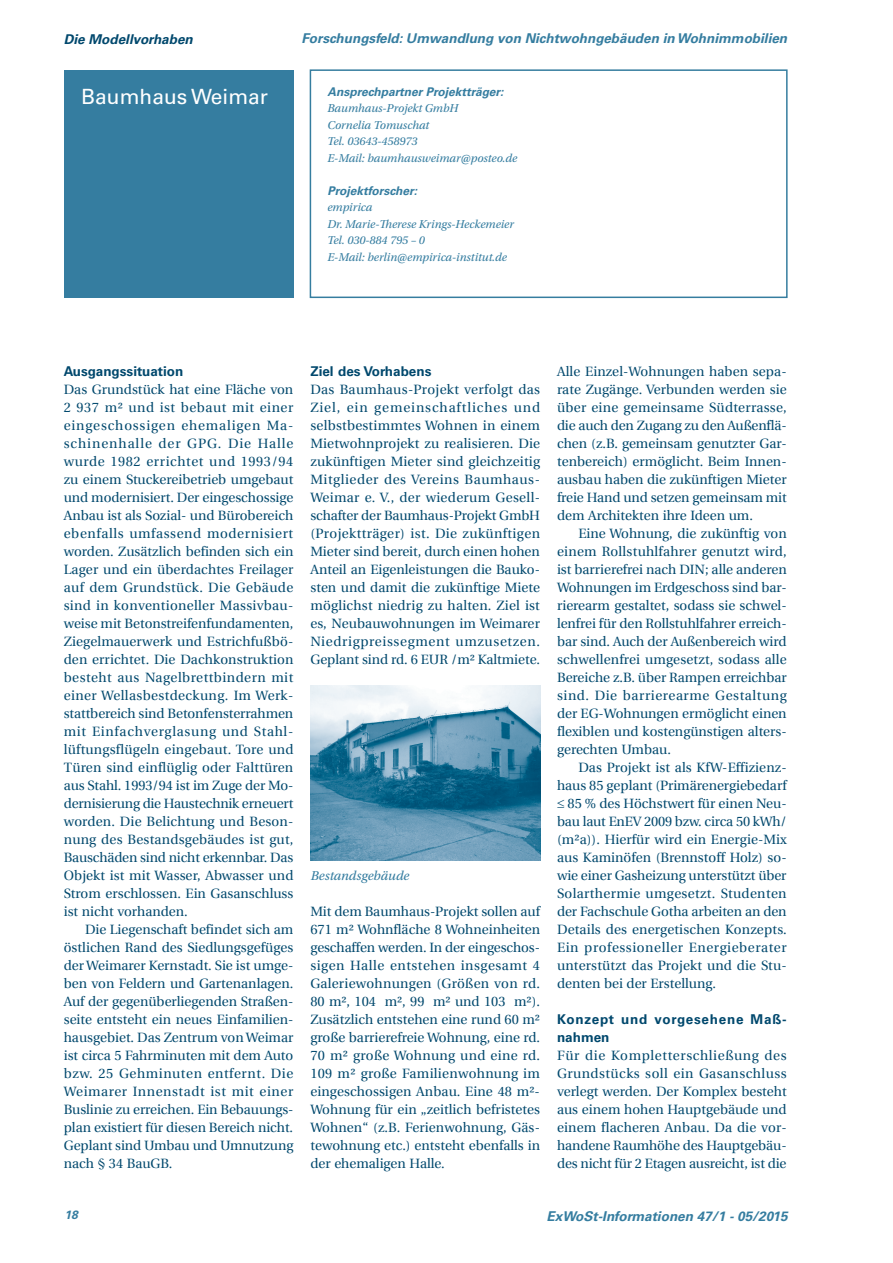
<style>
.page{position:relative;width:893px;height:1263px;background:#fff}
.page>*{position:absolute;margin:0;border:0;box-sizing:border-box;transform-origin:0 0}
.H2-Kapitelname{font:21px "Univers LT Std";color:#fff}
.P-Fließtext_1_Zeile{font:13.5px/18px "Utopia";color:#00486d;text-align:justify}
.P-Fließtext{font:13.5px/18px "Utopia";letter-spacing:-.005em;color:#00486d;text-align:justify}
.t1{font:italic 700 13.5px "Univers LT Std";color:#357da0}
.P-Fließtext_1_Zeile-2{font:13.5px "Utopia";letter-spacing:.02em;color:#00486d}
.P-Fließtext_1_Zeile-3{font:13.5px "Utopia";letter-spacing:.04em;color:#00486d}
.P-Fließtext_1_Zeile-4{font:13.5px "Utopia";letter-spacing:.025em;color:#00486d}
.t2{font:italic 700 13.5px "Univers LT Std";color:#00486d}
.H-Fließtext_Überschr{font:700 13.5px "Univers LT Std";color:#00486d}
.t3{font:italic 13.5px "Utopia Std";color:#357da0}
.Infokasten_linksbünd{font:italic 12px "Utopia Std";color:#357da0}
.Headline_Information{font:italic 700 12px "Univers LT Std";color:#357da0}
.s1{font-family:"Univers LT Std";font-weight:700}
</style>
<div class="page">
<div style="left:64px;top:70px;width:229px;height:228px;background:#357da0"></div>
<div style="left:310px;top:69px;width:478px;height:229px;border:2px solid #357d9f"></div>
<img style="left:311px;top:685px;width:229px;height:176px">
<p class="t2" style="left:64px;top:31px;width:130px">Die Modellvorhaben</p>
<p class="t1" style="left:302px;top:30px;width:487px">Forschungsfeld: Umwandlung von Nichtwohngebäuden in Wohnimmobilien</p>
<h2 class="H2-Kapitelname" style="left:81px;top:84px;width:188px">Baumhaus Weimar</h2>
<p class="Headline_Information" style="left:327px;top:85px;width:178px">Ansprechpartner Projektträger:</p>
<p class="Infokasten_linksbünd" style="left:327px;top:102px;width:132px">Baumhaus-Projekt GmbH</p>
<p class="Infokasten_linksbünd" style="left:327px;top:118px;width:103px">Cornelia Tomuschat</p>
<p class="Infokasten_linksbünd" style="left:327px;top:135px;width:92px">Tel. 03643-458973</p>
<p class="Infokasten_linksbünd" style="left:327px;top:151px;width:192px">E-Mail: baumhausweimar@posteo.de</p>
<p class="Headline_Information" style="left:327px;top:184px;width:91px">Projektforscher:</p>
<p class="Infokasten_linksbünd" style="left:327px;top:201px;width:46px">empirica</p>
<p class="Infokasten_linksbünd" style="left:327px;top:217px;width:188px">Dr. Marie-Therese Krings-Heckemeier</p>
<p class="Infokasten_linksbünd" style="left:327px;top:234px;width:99px">Tel. 030-884 795 – 0</p>
<p class="Infokasten_linksbünd" style="left:327px;top:250px;width:181px">E-Mail: berlin@empirica-institut.de</p>
<h3 class="H-Fließtext_Überschr" style="left:64px;top:363px;width:121px">Ausgangssituation</h3>
<p class="P-Fließtext_1_Zeile" style="left:64px;top:381px;width:231px">Das Grundstück hat eine Fläche von 2 937 m² und ist bebaut mit einer eingeschossigen ehemaligen Ma&shy;schinenhalle der GPG. Die Halle wurde 1982 errichtet und 1993/94 zu einem Stuckereibetrieb umgebaut und modernisiert. Der eingeschossige Anbau ist als Sozial- und Bürobereich ebenfalls umfassend modernisiert worden. Zusätzlich befinden sich ein Lager und ein überdachtes Freilager auf dem Grundstück. Die Gebäude sind in konventioneller Massivbau&shy;weise mit Betonstreifenfundamenten, Ziegelmauerwerk und Estrichfußbö&shy;den errichtet. Die Dachkonstruktion besteht aus Nagelbrettbindern mit einer Wellasbestdeckung. Im Werk&shy;stattbereich sind Betonfensterrahmen mit Einfachverglasung und Stahl&shy;lüftungsflügeln eingebaut. Tore und Türen sind einflüglig oder Falttüren aus Stahl. 1993/94 ist im Zuge der Mo&shy;dernisierung die Haustechnik erneuert worden. Die Belichtung und Beson&shy;nung des Bestandsgebäudes ist gut, Bauschäden sind nicht erkennbar. Das Objekt ist mit Wasser, Abwasser und Strom erschlossen. Ein Gasanschluss ist nicht vorhanden.</p>
<p class="P-Fließtext" style="left:64px;top:921px;width:231px;text-indent:21px">Die Liegenschaft befindet sich am östlichen Rand des Siedlungsgefüges der Weimarer Kernstadt. Sie ist umge&shy;ben von Feldern und Gartenanlagen.<br>Auf der gegenüberliegenden Straßen&shy;seite entsteht ein neues Einfamilien&shy;hausgebiet. Das Zentrum von Weimar ist circa 5 Fahrminuten mit dem Auto bzw. 25 Gehminuten entfernt. Die Weimarer Innenstadt ist mit einer Buslinie zu erreichen. Ein Bebauungs&shy;plan existiert für diesen Bereich nicht.<br>Geplant sind Umbau und Umnutzung nach § 34 BauGB.</p>
<p class="P-Fließtext_1_Zeile" style="left:310px;top:363px;width:231px;text-align:left"><span class="s1">Ziel des Vorhabens<br></span>Das Baumhaus-Projekt verfolgt das Ziel, ein gemeinschaftliches und selbstbestimmtes Wohnen in einem Mietwohnprojekt zu realisieren. Die zukünftigen Mieter sind gleichzeitig Mitglieder des Vereins Baumhaus-Weimar e. V., der wiederum Gesell&shy;schafter der Baumhaus-Projekt GmbH (Projektträger) ist. Die zukünftigen Mieter sind bereit, durch einen hohen Anteil an Eigenleistungen die Bauko&shy;sten und damit die zukünftige Miete möglichst niedrig zu halten. Ziel ist es, Neubauwohnungen im Weimarer Niedrigpreissegment umzusetzen.<br>Geplant sind rd. 6 EUR €/m² Kaltmiete.</p>
<p class="t3" style="left:311px;top:869px;width:100px">Bestandsgebäude</p>
<p class="P-Fließtext_1_Zeile" style="left:310px;top:903px;width:231px">Mit dem Baumhaus-Projekt sollen auf 671 m² Wohnfläche 8 Wohneinheiten geschaffen werden. In der eingeschos&shy;sigen Halle entstehen insgesamt 4<br>Galeriewohnungen (Größen von rd.<br>80 m², 104 m², 99 m² und 103 m²).<br>Zusätzlich entstehen eine rund 60 m² große barrierefreie Wohnung, eine rd.<br>70 m² große Wohnung und eine rd.<br>109 m² große Familienwohnung im eingeschossigen Anbau. Eine 48 m²- Wohnung für ein „zeitlich befristetes Wohnen“ (z.B. Ferienwohnung, Gäs&shy;tewohnung etc.) entsteht ebenfalls in der ehemaligen Halle.</p>
<p class="P-Fließtext_1_Zeile" style="left:557px;top:363px;width:231px">Alle Einzel-Wohnungen haben sepa-</p>
<p class="P-Fließtext_1_Zeile" style="left:557px;top:381px;width:231px">rate Zugänge. Verbunden werden sie</p>
<p class="P-Fließtext_1_Zeile-2" style="left:557px;top:400px;width:231px">über eine gemeinsame Südterrasse,</p>
<p class="P-Fließtext_1_Zeile" style="left:557px;top:417px;width:231px">die auch den Zugang zu den Außenflä-</p>
<p class="P-Fließtext_1_Zeile" style="left:557px;top:435px;width:231px">chen (z.B. gemeinsam genutzter Gar-</p>
<p class="P-Fließtext_1_Zeile" style="left:557px;top:453px;width:231px">tenbereich) ermöglicht. Beim Innen-</p>
<p class="P-Fließtext_1_Zeile" style="left:557px;top:471px;width:231px">ausbau haben die zukünftigen Mieter</p>
<p class="P-Fließtext_1_Zeile" style="left:557px;top:489px;width:231px">freie Hand und setzen gemeinsam mit</p>
<p class="P-Fließtext_1_Zeile" style="left:557px;top:507px;width:197px">dem Architekten ihre Ideen um.</p>
<p class="P-Fließtext_1_Zeile" style="left:578px;top:525px;width:210px">Eine Wohnung, die zukünftig von</p>
<p class="P-Fließtext_1_Zeile-2" style="left:557px;top:544px;width:231px">einem Rollstuhlfahrer genutzt wird,</p>
<p class="P-Fließtext_1_Zeile" style="left:557px;top:561px;width:231px">ist barrierefrei nach DIN; alle anderen</p>
<p class="P-Fließtext_1_Zeile" style="left:557px;top:579px;width:231px">Wohnungen im Erdgeschoss sind bar-</p>
<p class="P-Fließtext_1_Zeile" style="left:557px;top:597px;width:231px">rierearm gestaltet, sodass sie schwel-</p>
<p class="P-Fließtext_1_Zeile" style="left:557px;top:615px;width:231px">lenfrei für den Rollstuhlfahrer erreich-</p>
<p class="P-Fließtext_1_Zeile" style="left:557px;top:633px;width:231px">bar sind. Auch der Außenbereich wird</p>
<p class="P-Fließtext_1_Zeile" style="left:557px;top:651px;width:231px">schwellenfrei umgesetzt, sodass alle</p>
<p class="P-Fließtext_1_Zeile" style="left:557px;top:669px;width:231px">Bereiche z.B. über Rampen erreichbar</p>
<p class="P-Fließtext_1_Zeile-3" style="left:557px;top:688px;width:231px">sind. Die barrierearme Gestaltung</p>
<p class="P-Fließtext_1_Zeile" style="left:557px;top:705px;width:231px">der EG-Wohnungen ermöglicht einen</p>
<p class="P-Fließtext_1_Zeile" style="left:557px;top:723px;width:231px">flexiblen und kostengünstigen alters-</p>
<p class="P-Fließtext_1_Zeile" style="left:557px;top:741px;width:115px">gerechten Umbau.</p>
<p class="P-Fließtext_1_Zeile" style="left:578px;top:759px;width:210px">Das Projekt ist als KfW-Effizienz-</p>
<p class="P-Fließtext_1_Zeile" style="left:557px;top:777px;width:231px">haus 85 geplant (Primärenergiebedarf</p>
<p class="P-Fließtext_1_Zeile" style="left:557px;top:795px;width:231px">≤ 85 % des Höchstwert für einen Neu-</p>
<p class="P-Fließtext_1_Zeile" style="left:557px;top:813px;width:231px">bau laut EnEV 2009 bzw. circa 50 kWh/</p>
<p class="P-Fließtext_1_Zeile" style="left:557px;top:831px;width:231px">(m²€a)). Hierfür wird ein Energie-Mix</p>
<p class="P-Fließtext_1_Zeile" style="left:557px;top:849px;width:231px">aus Kaminöfen (Brennstoff Holz) so-</p>
<p class="P-Fließtext_1_Zeile" style="left:557px;top:867px;width:231px">wie einer Gasheizung unterstützt über</p>
<p class="P-Fließtext_1_Zeile-4" style="left:557px;top:886px;width:231px">Solarthermie umgesetzt. Studenten</p>
<p class="P-Fließtext_1_Zeile" style="left:557px;top:903px;width:231px">der Fachschule Gotha arbeiten an den</p>
<p class="P-Fließtext_1_Zeile" style="left:557px;top:921px;width:231px">Details des energetischen Konzepts.</p>
<p class="P-Fließtext_1_Zeile-3" style="left:557px;top:940px;width:231px">Ein professioneller Energieberater</p>
<p class="P-Fließtext_1_Zeile" style="left:557px;top:957px;width:231px">unterstützt das Projekt und die Stu-</p>
<p class="P-Fließtext_1_Zeile" style="left:557px;top:975px;width:160px">denten bei der Erstellung.</p>
<p class="P-Fließtext_1_Zeile" style="left:557px;top:1011px;width:231px;text-align:left"><span class="s1">Konzept und vorgesehene Maß - nahmen<br></span>Für die Kompletterschließung des<br>Grundstücks soll ein Gasanschluss verlegt werden. Der Komplex besteht aus einem hohen Hauptgebäude und einem flacheren Anbau. Da die vor&shy;handene Raumhöhe des Hauptgebäu&shy;des nicht für 2 Etagen ausreicht, ist die</p>
<p class="Headline_Information" style="left:65px;top:1208px;width:15px">18</p>
<p class="t1" style="left:547px;top:1208px;width:242px">ExWoSt-Informationen 47/1 - 05/2015</p>
</div>
